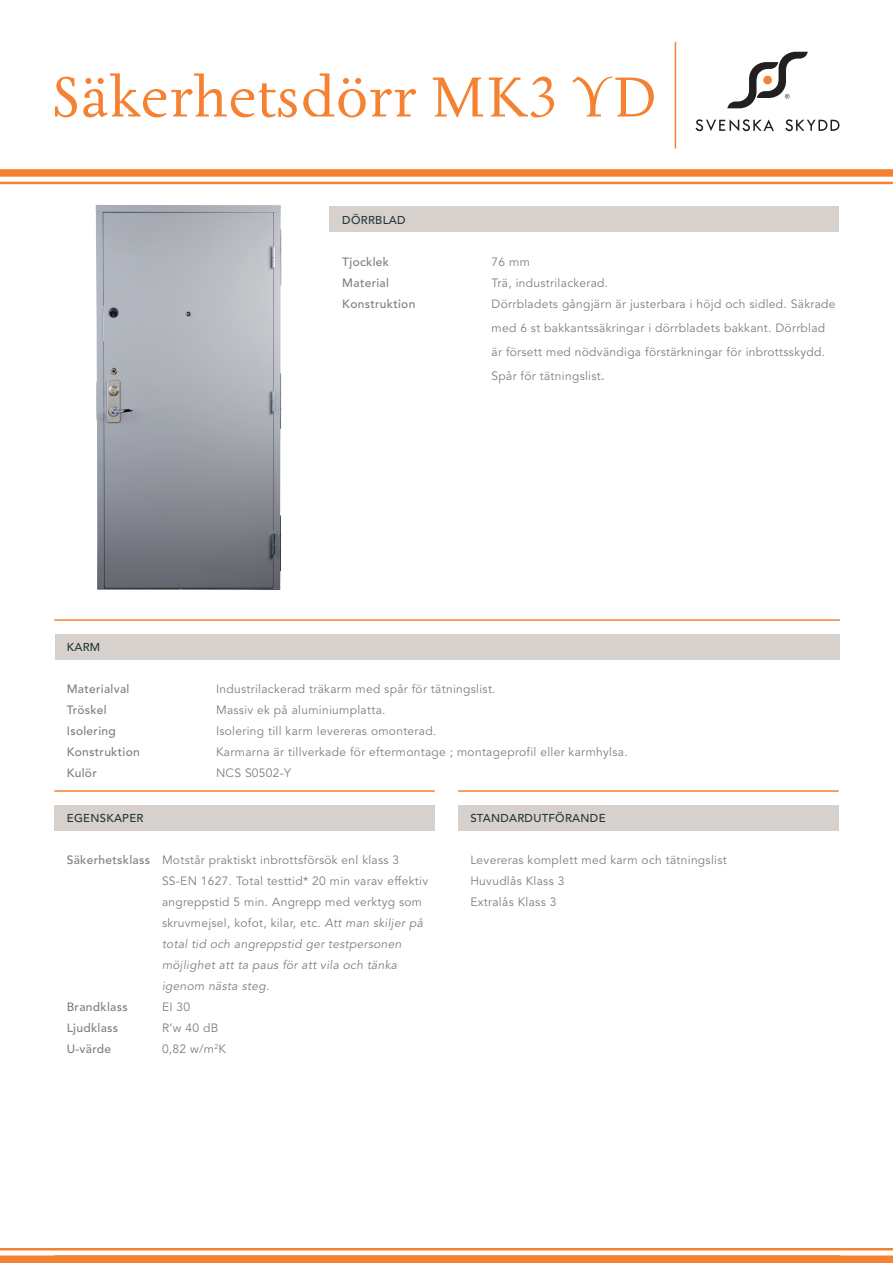
<style>
.page{position:relative;width:893px;height:1263px;background:#fff}
.page>*{position:absolute;margin:0;border:0;box-sizing:border-box;transform-origin:0 0}
.Produktnamn{font:67.5px "Tactile ITC Std";color:#f48232}
.Brödtext{font:12px/24px "Avenir LT Std";letter-spacing:.025em;color:#7b807d}
.Brödtext-2{font:500 12px "Avenir LT Std";letter-spacing:.025em;color:#7b807d}
.Brödtext-3{font:italic 12px "Avenir LT Std";letter-spacing:.025em;color:#7b807d}
.Brödtext-4{font:500 11.4px "Avenir LT Std";letter-spacing:.025em;color:#26363a}
.s1{font-weight:500}
.s2{font-style:italic}
</style>
<div class="page">
<div style="left:55px;top:634px;width:784px;height:26px;background:#d6d1cc"></div>
<hr style="left:55px;top:619px;width:784px;height:2px;background:#f48232">
<div style="left:54px;top:805px;width:381px;height:26px;background:#d6d1cc"></div>
<hr style="left:55px;top:790px;width:379px;height:2px;background:#f48232">
<div style="left:458px;top:805px;width:381px;height:26px;background:#d6d1cc"></div>
<hr style="left:459px;top:790px;width:379px;height:2px;background:#f48232">
<hr style="left:675px;top:42px;width:1px;height:106px;background:#f48232">
<div style="left:330px;top:206px;width:509px;height:26px;background:#d6d1cc"></div>
<div style="left:0;top:169px;width:893px;height:8px;background:#f48232"></div>
<hr style="left:0;top:182px;width:893px;height:2px;background:#f48232">
<hr style="left:0;top:1248px;width:893px;height:2px;background:#f48232">
<div style="left:0;top:1255px;width:893px;height:8px;background:#f48232"></div>
<svg style="left:696px;top:119px;width:78px;height:12px"></svg>
<svg style="left:785px;top:119px;width:54px;height:12px"></svg>
<svg style="left:727px;top:52px;width:81px;height:56px"></svg>
<img style="left:82px;top:181px;width:220px;height:409px">
<p class="Produktnamn" style="left:52px;top:55px;width:606px">Säkerhetsdörr MK3 YD</p>
<p class="Brödtext-4" style="left:342px;top:213px;width:65px">DÖRRBLAD</p>
<p class="Brödtext-2" style="left:342px;top:255px;width:48px">Tjocklek</p>
<p class="Brödtext" style="left:492px;top:250px;width:40px">76 mm</p>
<p class="Brödtext-2" style="left:342px;top:276px;width:48px">Material</p>
<p class="Brödtext" style="left:492px;top:271px;width:118px">Trä, industrilackerad.</p>
<p class="Brödtext-2" style="left:342px;top:297px;width:75px">Konstruktion</p>
<p class="Brödtext" style="left:492px;top:292px;width:345px">Dörrbladets gångjärn är justerbara i höjd och sidled. Säkrade med 6 st bakkantssäkringar i dörrbladets bakkant. Dörrblad är försett med nödvändiga förstärkningar för inbrottsskydd.<br>Spår för tätningslist<span class="s1">.</span></p>
<p class="Brödtext-4" style="left:67px;top:640px;width:35px">KARM</p>
<p class="Brödtext-2" style="left:67px;top:682px;width:64px">Materialval</p>
<p class="Brödtext" style="left:216px;top:677px;width:281px">Industrilackerad träkarm med spår för tätningslist.</p>
<p class="Brödtext-2" style="left:67px;top:703px;width:42px">Tröskel</p>
<p class="Brödtext" style="left:216px;top:698px;width:171px">Massiv ek på aluminiumplatta.</p>
<p class="Brödtext-2" style="left:67px;top:724px;width:51px">Isolering</p>
<p class="Brödtext" style="left:216px;top:719px;width:222px">Isolering till karm levereras omonterad.</p>
<p class="Brödtext-2" style="left:67px;top:745px;width:75px">Konstruktion</p>
<p class="Brödtext" style="left:216px;top:740px;width:413px">Karmarna är tillverkade för eftermontage ; montageprofil eller karmhylsa.</p>
<p class="Brödtext-2" style="left:67px;top:766px;width:32px">Kulör</p>
<p class="Brödtext" style="left:216px;top:761px;width:77px">NCS S0502-Y</p>
<p class="Brödtext-4" style="left:67px;top:811px;width:78px">EGENSKAPER</p>
<p class="Brödtext" style="left:162px;top:850px;width:268px;line-height:21px;text-indent:-95px"><span class="s1">Säkerhetsklass</span> Motstår praktiskt inbrottsförsök enl klass 3<br>SS-EN 1627. Total testtid* 20 min varav effektiv</p>
<p class="Brödtext" style="left:162px;top:890px;width:262px">angreppstid 5 min. Angrepp med verktyg som</p>
<p class="Brödtext" style="left:162px;top:911px;width:262px">skruvmejsel, kofot, kilar, etc. <span class="s2">Att man skiljer på</span></p>
<p class="Brödtext-3" style="left:162px;top:937px;width:241px">total tid och angreppstid ger testpersonen</p>
<p class="Brödtext-3" style="left:162px;top:958px;width:237px">möjlighet att ta paus för att vila och tänka</p>
<p class="Brödtext-3" style="left:162px;top:979px;width:109px">igenom nästa steg.</p>
<p class="Brödtext-2" style="left:67px;top:1000px;width:62px">Brandklass</p>
<p class="Brödtext" style="left:162px;top:995px;width:30px">EI 30</p>
<p class="Brödtext-2" style="left:67px;top:1021px;width:53px">Ljudklass</p>
<p class="Brödtext" style="left:162px;top:1016px;width:58px">R’w 40 dB</p>
<p class="Brödtext-2" style="left:67px;top:1042px;width:46px">U-värde</p>
<p class="Brödtext" style="left:162px;top:1037px;width:66px">0,82 w/m<sup>2</sup>K</p>
<p class="Brödtext-4" style="left:470px;top:811px;width:137px">STANDARDUTFÖRANDE</p>
<p class="Brödtext" style="left:470px;top:848px;width:258px">Levereras komplett med karm och tätningslist</p>
<p class="Brödtext" style="left:470px;top:869px;width:96px">Huvudlås Klass 3</p>
<p class="Brödtext" style="left:470px;top:890px;width:88px">Extralås Klass 3</p>
</div>
